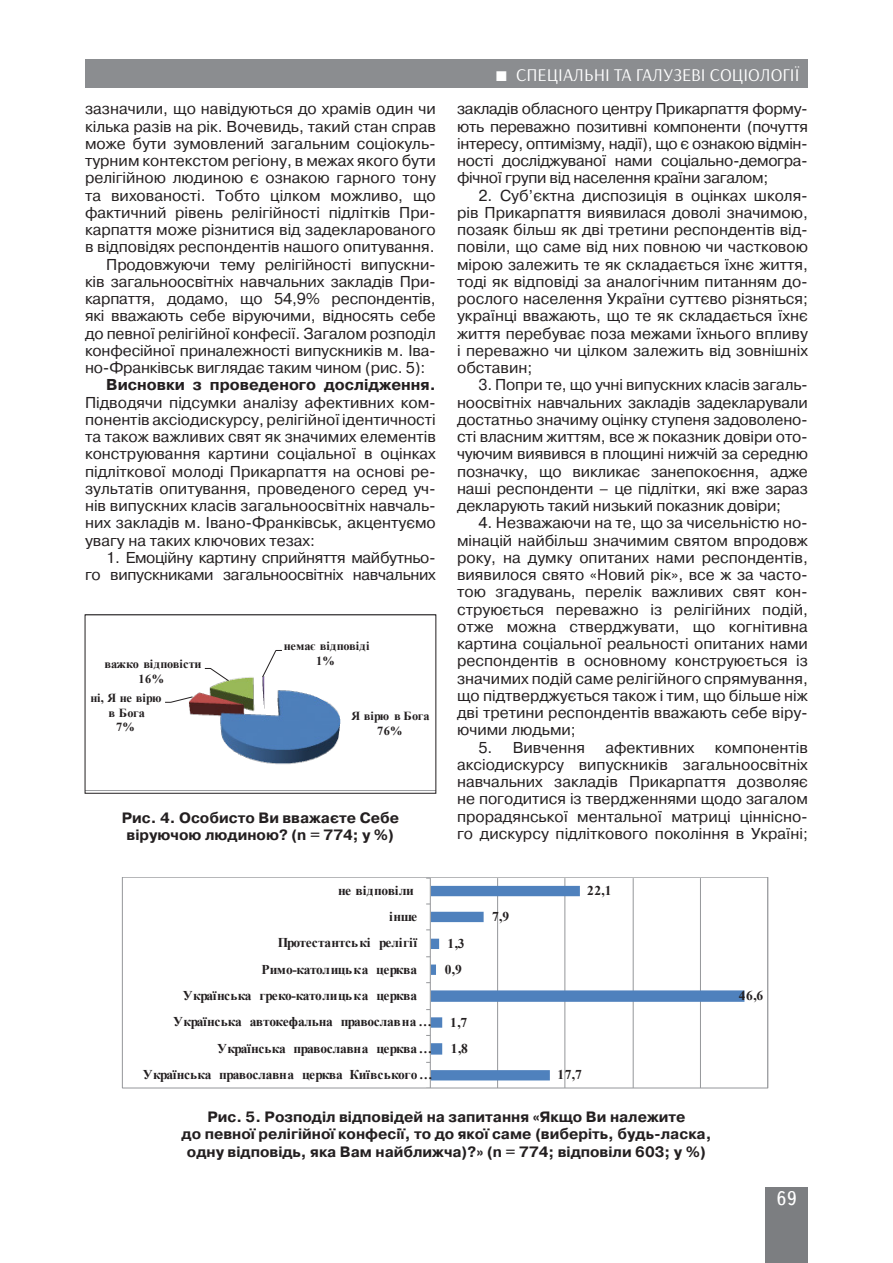
<style>
.page{position:relative;width:893px;height:1263px;background:#fff}
.page>*{position:absolute;margin:0;border:0;box-sizing:border-box;transform-origin:0 0}
.t1{font:19.5px "Ukrainian Text";color:#fff}
.t2{font:18px "Arsenal";color:#fff}
.Текст_основной{font:15.75px/17.2px "Pragmatica C";color:#231f20;text-align:justify}
.Текст_основной-2{font:15.75px/17.2px "Pragmatica C";letter-spacing:-.02em;color:#231f20;text-align:right}
.Рисунок_подпись{font:700 15px/17.2px "Pragmatica C";color:#231f20;text-align:center}
.t3{font:700 13.5px "Times New Roman";letter-spacing:-.03em;color:#231f20}
.t4{font:700 13.5px "Times New Roman";color:#231f20}
.t5{font:700 12.3px/15.1px "Times New Roman";color:#231f20;text-align:center}
.t6{font:700 12.3px/14.7px "Times New Roman";letter-spacing:-.02em;color:#231f20;text-align:center}
.s1{font-weight:700}
</style>
<div class="page">
<div style="left:765px;top:1187px;width:43px;height:76px;background:#7c7e81"></div>
<div style="left:85px;top:60px;width:723px;height:28px;background:#8b8d90"></div>
<svg style="left:87px;top:650px;width:347px;height:141px"></svg>
<div style="left:85px;top:614px;width:351px;height:180px;border:1px solid #231f20"></div>
<svg style="left:122px;top:877px;width:646px;height:211px"></svg>
<p class="Текст_основной" style="left:85px;top:100px;width:352px">зазначили, що навідуються до храмів один чи кілька разів на рік. Вочевидь, такий стан справ може бути зумовлений загальним соціокуль&shy;турним контекстом регіону, в межах якого бути релігійною людиною є ознакою гарного тону та вихованості. Тобто цілком можливо, що фактичний рівень релігійності підлітків При&shy;карпаття може різнитися від задекларованого в відповідях респондентів нашого опитування.</p>
<p class="Текст_основной" style="left:85px;top:256px;width:352px;text-indent:21px">Продовжуючи тему релігійності випускни&shy;ків загальноосвітніх навчальних закладів При&shy;карпаття, додамо, що 54,9% респондентів, які вважають себе віруючими, відносять себе до певної релігійної конфесії. Загалом розподіл конфесійної приналежності випускників м. Іва&shy;но-Франківськ виглядає таким чином (рис. 5):</p>
<p class="Текст_основной" style="left:85px;top:376px;width:352px;text-indent:21px"><span class="s1">Висновки з проведеного дослідження.<br></span>Підводячи підсумки аналізу афективних ком&shy;понентів аксіодискурсу, релігійної ідентичності та також важливих свят як значимих елементів конструювання картини соціальної в оцінках підліткової молоді Прикарпаття на основі ре&shy;зультатів опитування, проведеного серед уч&shy;нів випускних класів загальноосвітніх навчаль&shy;них закладів м. Івано-Франківськ, акцентуємо увагу на таких ключових тезах:</p>
<p class="Текст_основной-2" style="left:85px;top:549px;width:352px">1. Емоційну картину сприйняття майбутньо-<br>го випускниками загальноосвітніх навчальних</p>
<p class="t5" style="left:105px;top:655px;width:99px">важко відповісти<br>16%</p>
<p class="t6" style="left:90px;top:690px;width:72px">ні, Я не вірю в Бога<br>7%</p>
<p class="t5" style="left:284px;top:637px;width:87px">немає відповіді<br>1%</p>
<p class="t5" style="left:351px;top:707px;width:80px">Я вірю в Бога<br>76%</p>
<p class="Рисунок_подпись" style="left:122px;top:809px;width:279px">Рис. 4. Особисто Ви вважаєте Себе віруючою людиною? (n = 774; у %)</p>
<p class="t2" style="left:516px;top:64px;width:285px">СПЕЦІАЛЬНІ ТА ГАЛУЗЕВІ СОЦІОЛОГІЇ</p>
<p class="t2" style="left:568px;top:64px;width:139px">ТЕОР Я ТА ІСТОРІЯ</p>
<p class="Текст_основной" style="left:457px;top:100px;width:352px">закладів обласного центру Прикарпаття форму&shy;ють переважно позитивні компоненти (почуття інтересу, оптимізму, надії), що є ознакою відмін&shy;ності досліджуваної нами соціально-демогра&shy;фічної групи від населення країни загалом;</p>
<p class="Текст_основной" style="left:457px;top:187px;width:352px;text-indent:21px">2. Суб’єктна диспозиція в оцінках школя&shy;рів Прикарпаття виявилася доволі значимою, позаяк більш як дві третини респондентів від&shy;повіли, що саме від них повною чи частковою мірою залежить те як складається їхнє життя, тоді як відповіді за аналогічним питанням до&shy;рослого населення України суттєво різняться; українці вважають, що те як складається їхнє життя перебуває поза межами їхнього впливу і переважно чи цілком залежить від зовнішніх обставин;</p>
<p class="Текст_основной" style="left:457px;top:376px;width:352px;text-indent:21px">3. Попри те, що учні випускних класів загаль&shy;ноосвітніх навчальних закладів задекларували достатньо значиму оцінку ступеня задоволено&shy;сті власним життям, все ж показник довіри ото&shy;чуючим виявився в площині нижчій за середню позначку, що викликає занепокоєння, адже наші респонденти – це підлітки, які вже зараз декларують такий низький показник довіри;</p>
<p class="Текст_основной" style="left:457px;top:514px;width:352px;text-indent:21px">4. Незважаючи на те, що за чисельністю но&shy;мінацій найбільш значимим святом впродовж року, на думку опитаних нами респондентів, виявилося свято «Новий рік», все ж за часто&shy;тою згадувань, перелік важливих свят кон&shy;струюється переважно із релігійних подій, отже можна стверджувати, що когнітивна картина соціальної реальності опитаних нами респондентів в основному конструюється із значимих подій саме релігійного спрямування, що підтверджується також і тим, що більше ніж дві третини респондентів вважають себе віру&shy;ючими людьми;</p>
<p class="Текст_основной" style="left:478px;top:739px;width:108px">5. Вивчення</p>
<p class="Текст_основной" style="left:605px;top:739px;width:91px">афективних</p>
<p class="Текст_основной" style="left:457px;top:739px;width:352px;text-indent:258px">компонентів аксіодискурсу випускників загальноосвітніх навчальних закладів Прикарпаття дозволяє не погодитися із твердженнями щодо загалом прорадянської ментальної матриці ціннісно&shy;го дискурсу підліткового покоління в Україні;</p>
<p class="t4" style="left:338px;top:880px;width:78px">не відповіли</p>
<p class="t3" style="left:587px;top:880px;width:26px">22,1</p>
<p class="t3" style="left:389px;top:906px;width:29px">інше</p>
<p class="t3" style="left:492px;top:907px;width:19px">7,9</p>
<p class="t3" style="left:278px;top:933px;width:141px">Протестантські релігії</p>
<p class="t3" style="left:447px;top:933px;width:19px">1,3</p>
<p class="t3" style="left:261px;top:959px;width:157px">Римо-католицька церква</p>
<p class="t3" style="left:445px;top:960px;width:19px">0,9</p>
<p class="t3" style="left:183px;top:986px;width:236px">Українська греко-католицька церква</p>
<p class="t3" style="left:739px;top:986px;width:26px">46,6</p>
<p class="t3" style="left:173px;top:1012px;width:260px">Українська автокефальна православна …</p>
<p class="t3" style="left:450px;top:1012px;width:19px">1,7</p>
<p class="t3" style="left:217px;top:1038px;width:217px">Українська православна церква …</p>
<p class="t3" style="left:451px;top:1039px;width:19px">1,8</p>
<p class="t3" style="left:143px;top:1065px;width:291px">Українська православна церква Київського …</p>
<p class="t3" style="left:557px;top:1065px;width:26px">17,7</p>
<p class="Рисунок_подпись" style="left:182px;top:1109px;width:531px">Рис. 5. Розподіл відповідей на запитання «Якщо Ви належите<br>до певної релігійної конфесії, то до якої саме (виберіть, будь-ласка, одну відповідь, яка Вам найближча)?» (n = 774; відповіли 603; у %)</p>
<p class="t1" style="left:776px;top:1188px;width:22px">69</p>
</div>
